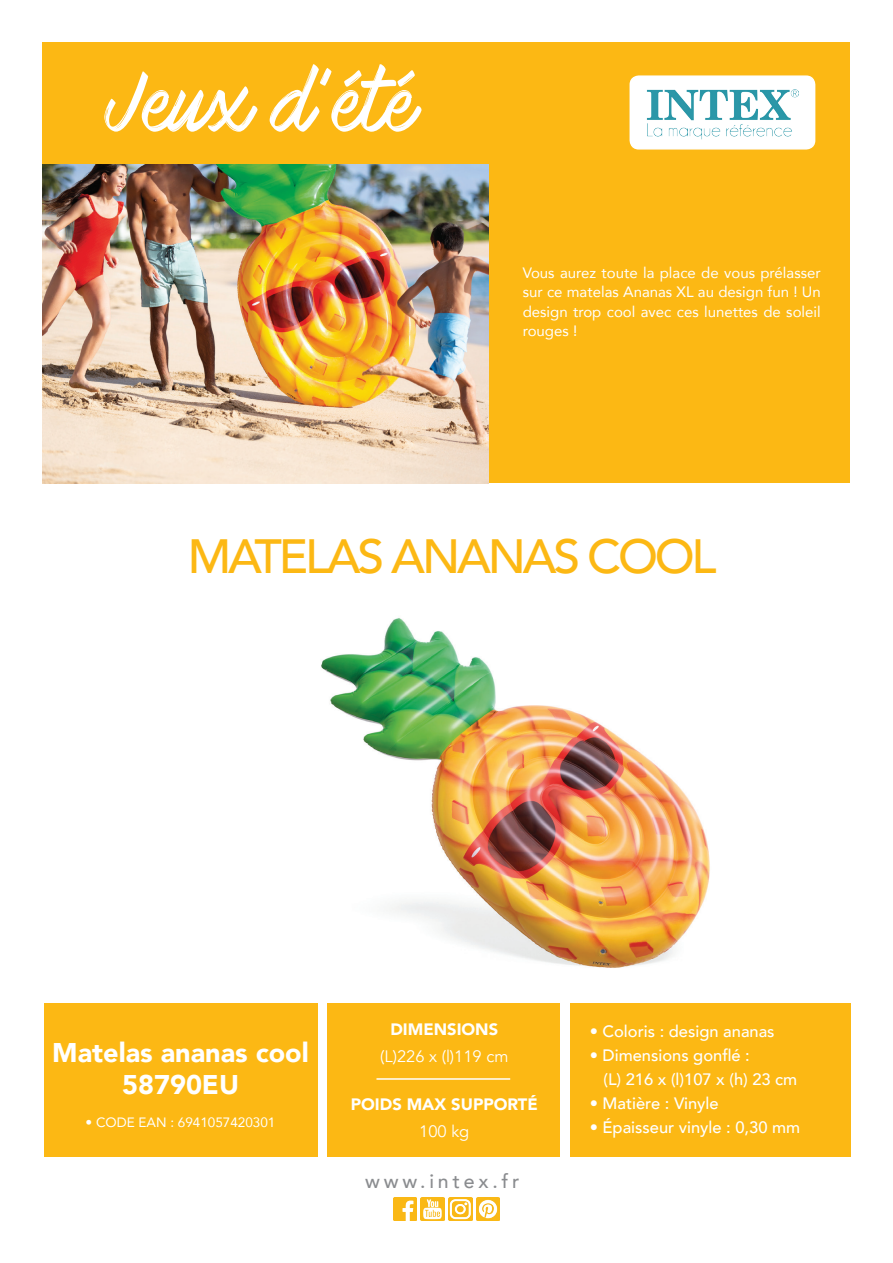
<style>
.page{position:relative;width:893px;height:1263px;background:#fff}
.page>*{position:absolute;margin:0;border:0;box-sizing:border-box;transform-origin:0 0}
.t1{font:75px "Mark My Words";letter-spacing:-.005em;color:#fff}
.t2{font:500 48px "Avenir";letter-spacing:-.065em;color:#fcb814}
.t3{font:900 27px/32.4px "Avenir";color:#fff;text-align:center}
.t4{font:500 19.5px "Avenir";letter-spacing:.2em;color:#8a8c8f}
.t5{font:500 16.5px/24px "Avenir";color:#fff}
.t6{font:900 16.5px "Avenir";color:#fff}
.t7{font:16.5px "Avenir";color:#fff}
.t8{font:15px/19.5px "Avenir";color:#fff;text-align:justify}
.t9{font:13.5px "Avenir";color:#fff}
</style>
<div class="page">
<img style="left:321px;top:618px;width:389px;height:350px">
<div style="left:570px;top:1003px;width:280px;height:154px;background:#fcb814"></div>
<div style="left:43px;top:43px;width:807px;height:440px;background:#fcb814"></div>
<img style="left:393px;top:1197px;width:24px;height:23px">
<img style="left:421px;top:1197px;width:23px;height:23px">
<img style="left:449px;top:1197px;width:23px;height:23px">
<img style="left:476px;top:1197px;width:24px;height:23px">
<img style="left:43px;top:164px;width:446px;height:319px">
<div style="left:327px;top:1003px;width:233px;height:154px;background:#fcb814"></div>
<div style="left:44px;top:1003px;width:273px;height:154px;background:#fcb814"></div>
<div style="left:630px;top:76px;width:185px;height:73px;background:#fff;border-radius:9px"></div>
<div style="left:629px;top:75px;width:186px;height:75px;border:2px solid #fff;border-radius:9px"></div>
<img style="left:647px;top:90px;width:151px;height:50px">
<hr style="left:376px;top:1078px;width:134px;height:2px;background:#fff">
<h1 class="t1" style="left:104px;top:62px;width:314px">Jeux d’été</h1>
<p class="t8" style="left:523px;top:262px;width:300px">Vous aurez toute la place de vous prélasser sur ce matelas Ananas XL au design fun ! Un design trop cool avec ces lunettes de soleil rouges !</p>
<h2 class="t2" style="left:188px;top:515px;width:530px">MATELAS ANANAS COOL</h2>
<h3 class="t3" style="left:52px;top:1035px;width:258px">Matelas ananas cool<br>58790EU</h3>
<p class="t9" style="left:86px;top:1111px;width:191px">• CODE EAN : 6941057420301</p>
<p class="t6" style="left:390px;top:1015px;width:109px">DIMENSIONS</p>
<p class="t7" style="left:380px;top:1047px;width:130px">(L)226 x (l)119 cm</p>
<p class="t6" style="left:351px;top:1090px;width:188px">POIDS MAX SUPPORTÉ</p>
<p class="t7" style="left:419px;top:1121px;width:52px">100 kg</p>
<h3 class="t4" style="left:365px;top:1164px;width:156px">www.intex.fr</h3>
<p class="t5" style="left:590px;top:1018px;width:186px">• Coloris : design ananas</p>
<p class="t5" style="left:603px;top:1042px;width:195px;text-indent:-14px">• Dimensions gonflé :<br>(L) 216 x (l)107 x (h) 23 cm</p>
<p class="t5" style="left:590px;top:1090px;width:130px">• Matière : Vinyle</p>
<p class="t5" style="left:590px;top:1114px;width:212px">• Épaisseur vinyle : 0,30 mm</p>
</div>
